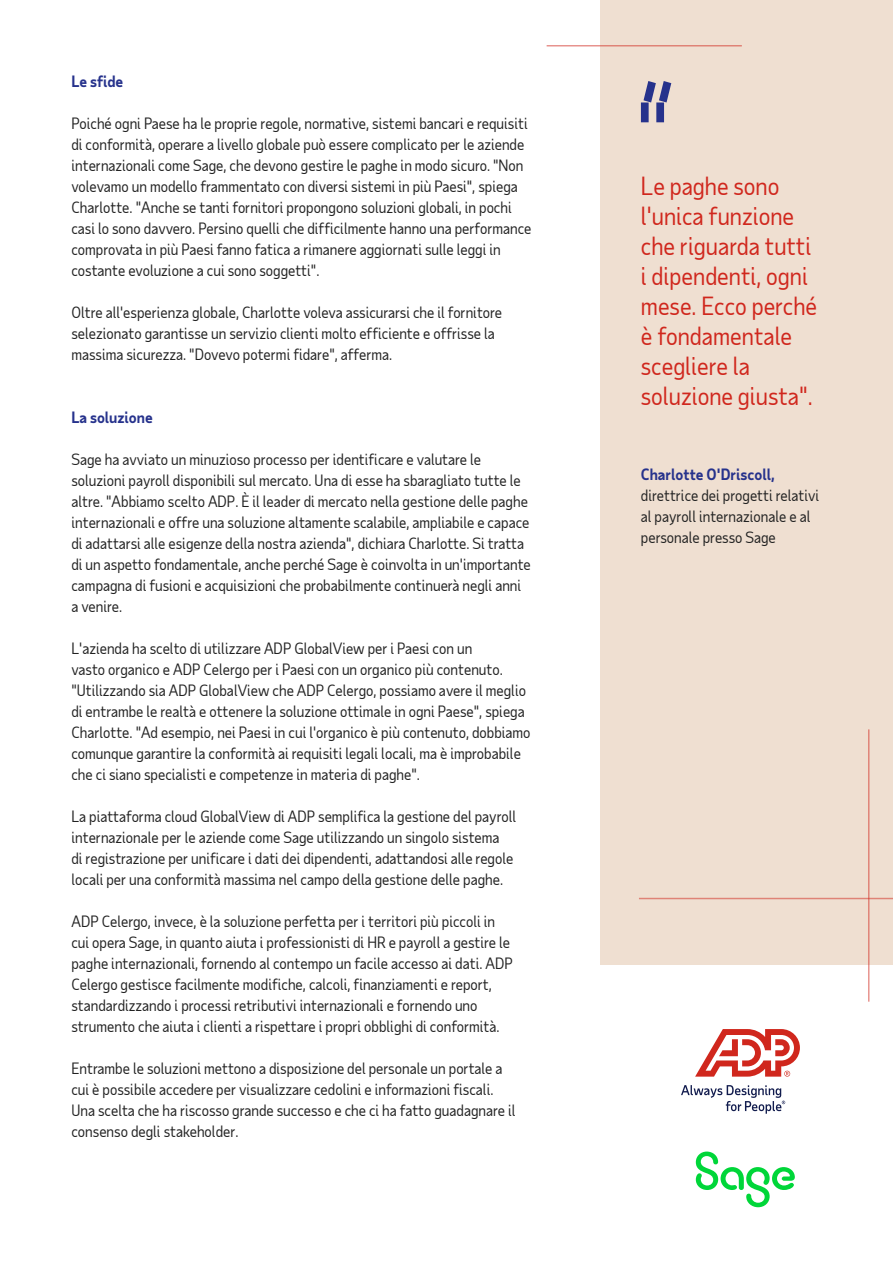
<style>
.page{position:relative;width:893px;height:1263px;background:#fff}
.page>*{position:absolute;margin:0;border:0;box-sizing:border-box;transform-origin:0 0}
.Accent_-_quote{font:24px/30px "Taub Sans";color:#d0271d}
.Body{font:15px/21px "Taub Sans";color:#222}
.Accent_-_quote-2{font:15px/21px "Taub Sans";color:#222}
.Body-2{font:700 15px "Taub Sans";color:#26328c}
.s1{font-weight:700;color:#26328c}
</style>
<div class="page">
<div style="left:600px;top:0;width:293px;height:964px;background:#efdfd1"></div>
<hr style="left:547px;top:45px;width:195px;height:2px;background:#d0271d">
<hr style="left:868px;top:729px;width:1px;height:273px;background:#d0271d">
<hr style="left:639px;top:898px;width:254px;height:1px;background:#d0271d">
<svg style="left:641px;top:81px;width:30px;height:41px"></svg>
<svg style="left:681px;top:1085px;width:104px;height:29px"></svg>
<svg style="left:695px;top:1029px;width:105px;height:47px"></svg>
<svg style="left:696px;top:1151px;width:99px;height:56px"></svg>
<p class="Body-2" style="left:71px;top:72px;width:53px">Le sfide</p>
<p class="Body" style="left:71px;top:113px;width:462px">Poiché ogni Paese ha le proprie regole, normative, sistemi bancari e requisiti di conformità, operare a livello globale può essere complicato per le aziende internazionali come Sage, che devono gestire le paghe in modo sicuro. "Non volevamo un modello frammentato con diversi sistemi in più Paesi", spiega Charlotte. "Anche se tanti fornitori propongono soluzioni globali, in pochi casi lo sono davvero. Persino quelli che difficilmente hanno una performance comprovata in più Paesi fanno fatica a rimanere aggiornati sulle leggi in costante evoluzione a cui sono soggetti".</p>
<p class="Body" style="left:71px;top:302px;width:432px">Oltre all'esperienza globale, Charlotte voleva assicurarsi che il fornitore selezionato garantisse un servizio clienti molto efficiente e offrisse la massima sicurezza. "Dovevo potermi fidare", afferma.</p>
<p class="Body-2" style="left:71px;top:408px;width:83px">La soluzione</p>
<p class="Body" style="left:71px;top:449px;width:461px">Sage ha avviato un minuzioso processo per identificare e valutare le soluzioni payroll disponibili sul mercato. Una di esse ha sbaragliato tutte le altre. "Abbiamo scelto ADP. È il leader di mercato nella gestione delle paghe internazionali e offre una soluzione altamente scalabile, ampliabile e capace di adattarsi alle esigenze della nostra azienda", dichiara Charlotte. Si tratta di un aspetto fondamentale, anche perché Sage è coinvolta in un'importante campagna di fusioni e acquisizioni che probabilmente continuerà negli anni a venire.</p>
<p class="Body" style="left:71px;top:638px;width:461px">L'azienda ha scelto di utilizzare ADP GlobalView per i Paesi con un<br>vasto organico e ADP Celergo per i Paesi con un organico più contenuto. "Utilizzando sia ADP GlobalView che ADP Celergo, possiamo avere il meglio di entrambe le realtà e ottenere la soluzione ottimale in ogni Paese", spiega Charlotte. "Ad esempio, nei Paesi in cui l'organico è più contenuto, dobbiamo comunque garantire la conformità ai requisiti legali locali, ma è improbabile che ci siano specialisti e competenze in materia di paghe".</p>
<p class="Body" style="left:71px;top:806px;width:446px">La piattaforma cloud GlobalView di ADP semplifica la gestione del payroll internazionale per le aziende come Sage utilizzando un singolo sistema<br>di registrazione per unificare i dati dei dipendenti, adattandosi alle regole locali per una conformità massima nel campo della gestione delle paghe.</p>
<p class="Body" style="left:71px;top:911px;width:443px">ADP Celergo, invece, è la soluzione perfetta per i territori più piccoli in cui opera Sage, in quanto aiuta i professionisti di HR e payroll a gestire le paghe internazionali, fornendo al contempo un facile accesso ai dati. ADP Celergo gestisce facilmente modifiche, calcoli, finanziamenti e report, standardizzando i processi retributivi internazionali e fornendo uno strumento che aiuta i clienti a rispettare i propri obblighi di conformità.</p>
<p class="Body" style="left:71px;top:1058px;width:446px">Entrambe le soluzioni mettono a disposizione del personale un portale a cui è possibile accedere per visualizzare cedolini e informazioni fiscali.<br>Una scelta che ha riscosso grande successo e che ci ha fatto guadagnare il consenso degli stakeholder.</p>
<p class="Accent_-_quote" style="left:641px;top:171px;width:178px">Le paghe sono l'unica funzione che riguarda tutti i dipendenti, ogni mese. Ecco perché è fondamentale scegliere la soluzione giusta".</p>
<p class="Accent_-_quote-2" style="left:641px;top:464px;width:180px"><span class="s1">Charlotte O'Driscoll, </span>direttrice dei progetti relativi al payroll internazionale e al personale presso Sage</p>
</div>
